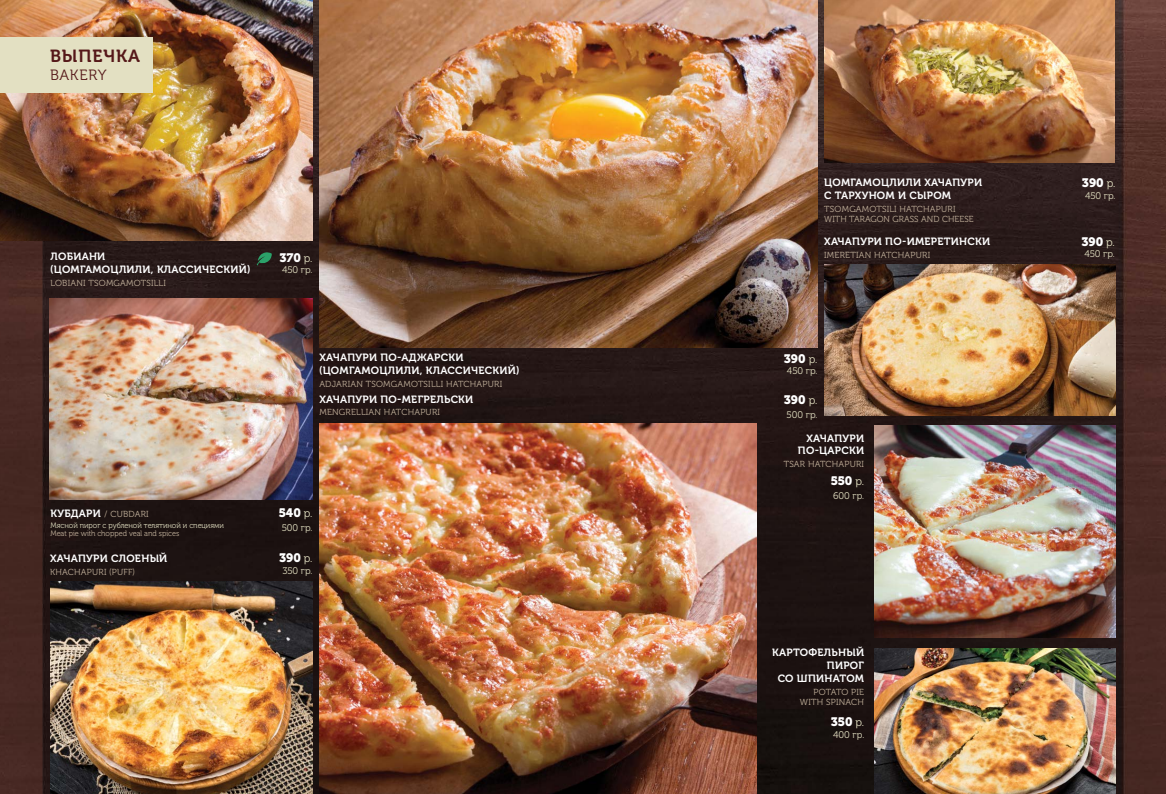
<style>
.page{position:relative;width:1166px;height:794px;background:#fff}
.page>*{position:absolute;margin:0;border:0;box-sizing:border-box;transform-origin:0 0}
.t1{font:17.5px "Museo Cyrl 700";letter-spacing:.05em;color:#551819}
.t2{font:14.88px "Museo Cyrl 300";letter-spacing:.045em;color:#551819}
.t3{font:12.25px "Museo Cyrl 900";color:#fff}
.t4{font:10.5px/12.6px "Museo Cyrl 700";letter-spacing:.025em;color:#fff}
.t5{font:9.62px "Museo Cyrl 300";color:#e3e0c2}
.t6{font:8.75px/10.5px "Museo Cyrl 300";letter-spacing:.025em;color:#c2b19b;text-align:right}
.t7{font:7.88px "Museo Cyrl 300";color:#e3e0c2;scale:.94 1}
.t8{font:7.88px "Museo Cyrl 300";color:#c2b19b;scale:.94 1}
.s1{font-family:"Museo Cyrl 300";font-size:11.38px;color:#e3e0c2}
.s2{font-family:"Museo Cyrl 700";font-size:10.5px;color:#fff}
</style>
<div class="page">
<img style="left:0;top:0;width:1166px;height:794px">
<img style="left:874px;top:648px;width:241px;height:146px">
<img style="left:50px;top:582px;width:263px;height:212px">
<img style="left:319px;top:0;width:498px;height:347px">
<img style="left:319px;top:424px;width:437px;height:370px">
<img style="left:874px;top:425px;width:241px;height:212px">
<img style="left:50px;top:298px;width:263px;height:202px">
<img style="left:0;top:0;width:313px;height:240px">
<svg style="left:257px;top:252px;width:15px;height:13px"></svg>
<div style="left:0;top:37px;width:152px;height:55px;background:#e3e0c2"></div>
<img style="left:824px;top:0;width:291px;height:162px">
<img style="left:824px;top:264px;width:291px;height:151px">
<h1 class="t1" style="left:50px;top:46px;width:92px">ВЫПЕЧКА</h1>
<h2 class="t2" style="left:50px;top:67px;width:58px">BAKERY</h2>
<p class="t4" style="left:824px;top:176px;width:159px">ЦОМГАМОЦЛИЛИ ХАЧАПУРИ<br>С ТАРХУНОМ И СЫРОМ</p>
<p class="t6" style="left:824px;top:203px;width:151px;text-align:left">TSOMGAMOTSILI HATCHAPURI<br>WITH TARAGON GRASS AND CHEESE</p>
<p class="t3" style="left:1082px;top:176px;width:35px">390 <span class="s1">р.</span></p>
<p class="t5" style="left:1085px;top:190px;width:32px">450 гр.</p>
<p class="t4" style="left:50px;top:250px;width:201px">ЛОБИАНИ<br>(ЦОМГАМОЦЛИЛИ, КЛАССИЧЕСКИЙ)</p>
<p class="t6" style="left:50px;top:278px;width:117px">LOBIANI TSOMGAMOTSILLI</p>
<p class="t3" style="left:280px;top:250px;width:34px">370 <span class="s1">р.</span></p>
<p class="t5" style="left:282px;top:265px;width:32px">450 гр.</p>
<p class="t4" style="left:824px;top:235px;width:167px">ХАЧАПУРИ ПО-ИМЕРЕТИНСКИ</p>
<p class="t6" style="left:824px;top:249px;width:107px">IMERETIAN HATCHAPURI</p>
<p class="t3" style="left:1081px;top:235px;width:35px">390 <span class="s1">р.</span></p>
<p class="t5" style="left:1084px;top:249px;width:32px">450 гр.</p>
<p class="t4" style="left:319px;top:352px;width:201px">ХАЧАПУРИ ПО-АДЖАРСКИ (ЦОМГАМОЦЛИЛИ, КЛАССИЧЕСКИЙ)</p>
<p class="t6" style="left:319px;top:379px;width:184px">ADJARIAN TSOMGAMOTSILLI HATCHAPURI</p>
<p class="t3" style="left:784px;top:351px;width:35px">390 <span class="s1">р.</span></p>
<p class="t5" style="left:787px;top:366px;width:32px">450 гр.</p>
<p class="t4" style="left:319px;top:393px;width:155px">ХАЧАПУРИ ПО-МЕГРЕЛЬСКИ</p>
<p class="t6" style="left:319px;top:407px;width:122px">MENGRELLIAN HATCHAPURI</p>
<p class="t3" style="left:784px;top:392px;width:35px">390 <span class="s1">р.</span></p>
<p class="t5" style="left:786px;top:409px;width:32px">500 гр.</p>
<p class="t4" style="left:798px;top:432px;width:68px;text-align:right">ХАЧАПУРИ<br>ПО-ЦАРСКИ</p>
<p class="t6" style="left:784px;top:459px;width:82px">TSAR HATCHAPURI</p>
<p class="t3" style="left:831px;top:474px;width:35px">550 <span class="s1">р.</span></p>
<p class="t5" style="left:833px;top:490px;width:33px">600 гр.</p>
<p class="t6" style="left:50px;top:508px;width:100px"><span class="s2">КУБДАРИ</span> / CUBDARI</p>
<p class="t7" style="left:50px;top:521px;width:186px">Мясной пирог с рубленой телятиной и специями</p>
<p class="t8" style="left:50px;top:528px;width:138px">Meat pie with chopped veal and spices</p>
<p class="t3" style="left:279px;top:506px;width:35px">540 <span class="s1">р.</span></p>
<p class="t5" style="left:282px;top:523px;width:32px">500 гр.</p>
<p class="t4" style="left:50px;top:552px;width:119px">ХАЧАПУРИ СЛОЕНЫЙ</p>
<p class="t6" style="left:50px;top:567px;width:86px">KHACHAPURI (PUFF)</p>
<p class="t3" style="left:279px;top:551px;width:35px">390 <span class="s1">р.</span></p>
<p class="t5" style="left:282px;top:565px;width:32px">350 гр.</p>
<p class="t4" style="left:772px;top:646px;width:93px;text-align:right">КАРТОФЕЛЬНЫЙ<br>ПИРОГ<br>СО ШПИНАТОМ</p>
<p class="t6" style="left:800px;top:686px;width:66px">POTATO PIE<br>WITH SPINACH</p>
<p class="t3" style="left:831px;top:715px;width:35px">350 <span class="s1">р.</span></p>
<p class="t5" style="left:833px;top:729px;width:33px">400 гр.</p>
</div>
